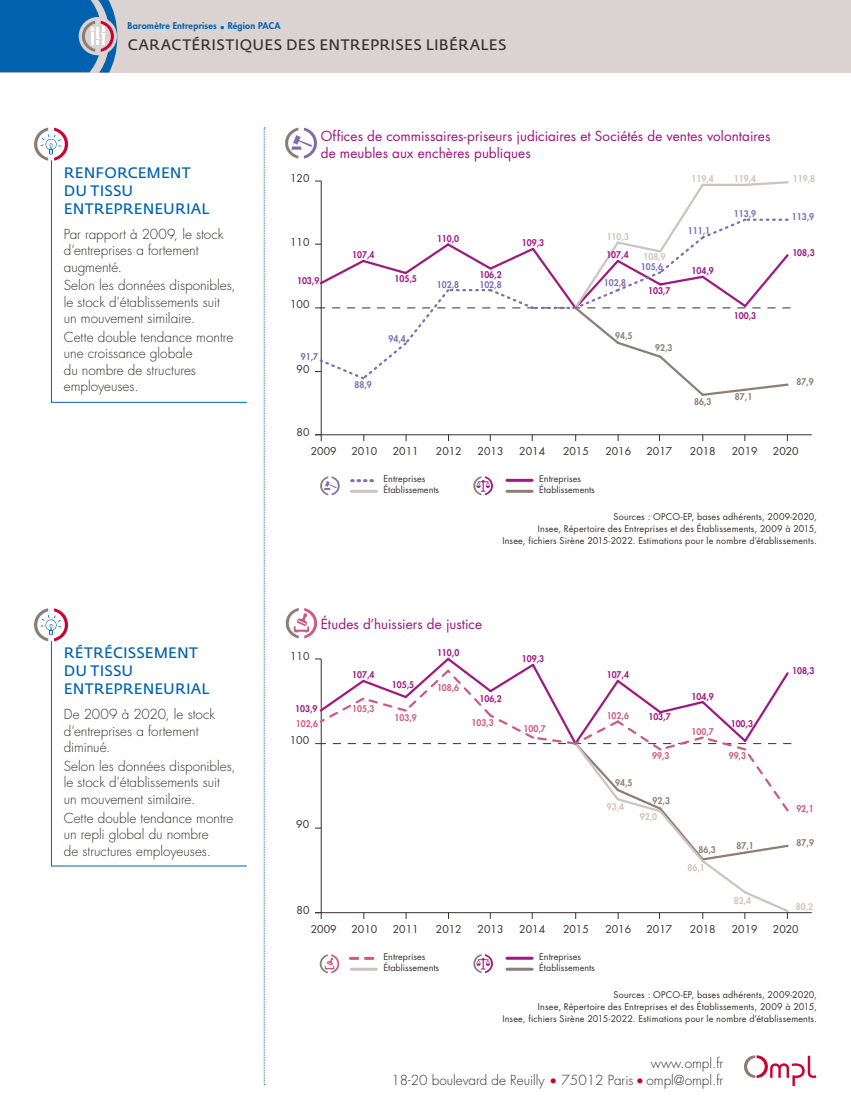
<style>
.page{position:relative;width:851px;height:1106px;background:#fff}
.page>*{position:absolute;margin:0;border:0;box-sizing:border-box;transform-origin:0 0}
.t1{font:15px/18px "Fedra Sans Std";letter-spacing:.01em;color:#0062ae}
.t2{font:15px "Fedra Sans Std";letter-spacing:.025em;color:#352f2d}
.t3{font:300 13.5px/16.5px "Futura Std";color:#352f2d}
.t4{font:13.5px/16.5px "Futura Std";letter-spacing:.005em;color:#9d1380}
.t5{font:10.5px "Futura Std";color:#37302f}
.t6{font:9px/12px "Futura Std";letter-spacing:.02em;color:#352f2d;text-align:right}
.t7{font:800 9px "Futura Std";color:#9e1981;scale:.95 1}
.t8{font:9px/10.9px "Futura Std";color:#37302f}
.t9{font:800 9px "Futura Std";color:#cb5c7f;scale:.95 1}
.t10{font:800 9px "Futura Std";color:#7c6eb0;scale:.95 1}
.t11{font:800 9px "Futura Std";color:#cdc3c0;scale:.95 1}
.t12{font:800 9px "Futura Std";color:#8b7e79;scale:.95 1}
.t13{font:800 9px "Futura Std";letter-spacing:.025em;color:#0062ae}
.s1{color:#cb0132}
</style>
<div class="page">
<div style="left:0;top:0;width:850px;height:72px;background:#dad3d1"></div>
<svg style="left:264px;top:128px;width:1px;height:957px"></svg>
<svg style="left:34px;top:128px;width:34px;height:33px"></svg>
<svg style="left:34px;top:608px;width:34px;height:33px"></svg>
<svg style="left:51px;top:159px;width:196px;height:244px"></svg>
<svg style="left:51px;top:640px;width:196px;height:226px"></svg>
<svg style="left:744px;top:1055px;width:72px;height:31px"></svg>
<svg style="left:0;top:0;width:117px;height:73px;background:#2a75b2"></svg>
<svg style="left:285px;top:128px;width:32px;height:31px"></svg>
<hr style="left:351px;top:490px;width:25px;height:3px;background:#cdc3c0">
<hr style="left:507px;top:479px;width:25px;height:3px;background:#9e1981">
<hr style="left:507px;top:490px;width:25px;height:3px;background:#8b7e79">
<svg style="left:473px;top:476px;width:20px;height:19px"></svg>
<svg style="left:351px;top:479px;width:23px;height:3px"></svg>
<svg style="left:320px;top:476px;width:19px;height:19px"></svg>
<hr style="left:315px;top:434px;width:496px;height:1px;background:#37302f">
<hr style="left:321px;top:181px;width:1px;height:254px;background:#37302f">
<svg style="left:315px;top:434px;width:7px;height:7px"></svg>
<svg style="left:315px;top:180px;width:475px;height:218px"></svg>
<svg style="left:286px;top:608px;width:31px;height:30px"></svg>
<hr style="left:351px;top:967px;width:25px;height:3px;background:#cdc3c0">
<hr style="left:507px;top:956px;width:25px;height:3px;background:#9e1981">
<hr style="left:507px;top:967px;width:25px;height:3px;background:#8b7e79">
<svg style="left:473px;top:954px;width:20px;height:19px"></svg>
<svg style="left:350px;top:956px;width:25px;height:3px"></svg>
<svg style="left:320px;top:954px;width:19px;height:19px"></svg>
<hr style="left:315px;top:912px;width:496px;height:1px;background:#37302f">
<svg style="left:315px;top:657px;width:475px;height:262px"></svg>
<p class="t13" style="left:128px;top:20px;width:154px">Baromètre Entreprises • Région PACA</p>
<p class="t2" style="left:128px;top:35px;width:380px">CARACTÉRISTIQUES DES ENTREPRISES LIBÉRALES</p>
<p class="t1" style="left:64px;top:163px;width:147px">RENFORCEMENT<br>DU TISSU<br>ENTREPRENEURIAL</p>
<p class="t3" style="left:64px;top:226px;width:161px">Par rapport à 2009, le stock d’entreprises a fortement augmenté.</p>
<p class="t3" style="left:64px;top:277px;width:173px">Selon les données disponibles, le stock d'établissements suit un mouvement similaire.</p>
<p class="t3" style="left:64px;top:329px;width:171px">Cette double tendance montre une croissance globale<br>du nombre de structures employeuses.</p>
<p class="t1" style="left:64px;top:644px;width:147px">RÉTRÉCISSEMENT<br>DU TISSU<br>ENTREPRENEURIAL</p>
<p class="t3" style="left:64px;top:706px;width:153px">De 2009 à 2020, le stock d’entreprises a fortement diminué.</p>
<p class="t3" style="left:64px;top:758px;width:173px">Selon les données disponibles, le stock d'établissements suit un mouvement similaire.</p>
<p class="t3" style="left:64px;top:809px;width:171px">Cette double tendance montre un repli global du nombre<br>de structures employeuses.</p>
<p class="t5" style="left:290px;top:171px;width:21px">120</p>
<p class="t4" style="left:321px;top:128px;width:451px">Offices de commissaires-priseurs judiciaires et Sociétés de ventes volontaires de meubles aux enchères publiques</p>
<p class="t11" style="left:691px;top:173px;width:25px">119,4</p>
<p class="t11" style="left:733px;top:173px;width:25px">119,4</p>
<p class="t11" style="left:792px;top:173px;width:25px">119,8</p>
<p class="t10" style="left:733px;top:208px;width:25px">113,9</p>
<p class="t10" style="left:791px;top:211px;width:25px">113,9</p>
<p class="t5" style="left:290px;top:235px;width:21px">110</p>
<p class="t7" style="left:297px;top:274px;width:25px">103,9</p>
<p class="t5" style="left:290px;top:298px;width:21px">100</p>
<p class="t10" style="left:301px;top:350px;width:20px">91,7</p>
<p class="t5" style="left:296px;top:363px;width:14px">90</p>
<p class="t5" style="left:296px;top:425px;width:14px">80</p>
<p class="t7" style="left:352px;top:249px;width:25px">107,4</p>
<p class="t7" style="left:394px;top:273px;width:25px">105,5</p>
<p class="t10" style="left:354px;top:379px;width:20px">88,9</p>
<p class="t10" style="left:388px;top:333px;width:20px">94,4</p>
<p class="t7" style="left:437px;top:233px;width:25px">110,0</p>
<p class="t7" style="left:521px;top:237px;width:25px">109,3</p>
<p class="t11" style="left:606px;top:231px;width:25px">110,3</p>
<p class="t7" style="left:606px;top:249px;width:25px">107,4</p>
<p class="t7" style="left:479px;top:269px;width:25px">106,2</p>
<p class="t10" style="left:437px;top:278px;width:25px">102,8</p>
<p class="t10" style="left:479px;top:278px;width:25px">102,8</p>
<p class="t10" style="left:603px;top:277px;width:25px">102,8</p>
<p class="t11" style="left:643px;top:251px;width:25px">108,9</p>
<p class="t10" style="left:640px;top:261px;width:25px">105,6</p>
<p class="t7" style="left:648px;top:285px;width:25px">103,7</p>
<p class="t12" style="left:615px;top:329px;width:20px">94,5</p>
<p class="t12" style="left:655px;top:342px;width:20px">92,3</p>
<p class="t10" style="left:687px;top:224px;width:25px">111,1</p>
<p class="t7" style="left:691px;top:265px;width:25px">104,9</p>
<p class="t12" style="left:694px;top:396px;width:20px">86,3</p>
<p class="t7" style="left:733px;top:310px;width:25px">100,3</p>
<p class="t12" style="left:734px;top:391px;width:20px">87,1</p>
<p class="t7" style="left:792px;top:247px;width:25px">108,3</p>
<p class="t12" style="left:796px;top:375px;width:20px">87,9</p>
<p class="t5" style="left:311px;top:444px;width:27px">2009</p>
<p class="t5" style="left:351px;top:444px;width:27px">2010</p>
<p class="t5" style="left:393px;top:444px;width:27px">2011</p>
<p class="t5" style="left:436px;top:444px;width:27px">2012</p>
<p class="t5" style="left:477px;top:444px;width:27px">2013</p>
<p class="t5" style="left:519px;top:444px;width:27px">2014</p>
<p class="t5" style="left:563px;top:444px;width:27px">2015</p>
<p class="t5" style="left:605px;top:444px;width:27px">2016</p>
<p class="t5" style="left:646px;top:444px;width:27px">2017</p>
<p class="t5" style="left:689px;top:444px;width:27px">2018</p>
<p class="t5" style="left:731px;top:444px;width:27px">2019</p>
<p class="t5" style="left:772px;top:444px;width:27px">2020</p>
<p class="t8" style="left:383px;top:473px;width:57px">Entreprises<br>Établissements</p>
<p class="t8" style="left:539px;top:473px;width:57px">Entreprises<br>Établissements</p>
<p class="t6" style="left:502px;top:511px;width:316px">Sources : OPCO-EP, bases adhérents, 2009-2020,<br>Insee, Répertoire des Entreprises et des Établissements, 2009 à 2015,<br>Insee, fichiers Sirène 2015-2022. Estimations pour le nombre d’établissements.</p>
<p class="t5" style="left:290px;top:649px;width:21px">110</p>
<p class="t4" style="left:321px;top:616px;width:163px">Études d’huissiers de justice</p>
<p class="t7" style="left:352px;top:669px;width:25px">107,4</p>
<p class="t7" style="left:392px;top:679px;width:25px">105,5</p>
<p class="t7" style="left:437px;top:647px;width:25px">110,0</p>
<p class="t9" style="left:437px;top:682px;width:25px">108,6</p>
<p class="t7" style="left:479px;top:692px;width:25px">106,2</p>
<p class="t7" style="left:522px;top:653px;width:25px">109,3</p>
<p class="t7" style="left:606px;top:669px;width:25px">107,4</p>
<p class="t7" style="left:691px;top:690px;width:25px">104,9</p>
<p class="t7" style="left:792px;top:664px;width:25px">108,3</p>
<p class="t7" style="left:295px;top:703px;width:25px">103,9</p>
<p class="t9" style="left:296px;top:718px;width:25px">102,6</p>
<p class="t5" style="left:290px;top:733px;width:21px">100</p>
<p class="t5" style="left:296px;top:817px;width:14px">90</p>
<p class="t5" style="left:296px;top:903px;width:14px">80</p>
<p class="t9" style="left:352px;top:703px;width:25px">105,3</p>
<p class="t9" style="left:394px;top:712px;width:25px">103,9</p>
<p class="t9" style="left:471px;top:716px;width:25px">103,3</p>
<p class="t9" style="left:523px;top:723px;width:25px">100,7</p>
<p class="t9" style="left:606px;top:710px;width:25px">102,6</p>
<p class="t7" style="left:648px;top:711px;width:25px">103,7</p>
<p class="t12" style="left:615px;top:776px;width:20px">94,5</p>
<p class="t11" style="left:606px;top:801px;width:20px">93,4</p>
<p class="t9" style="left:652px;top:749px;width:20px">99,3</p>
<p class="t12" style="left:652px;top:795px;width:20px">92,3</p>
<p class="t11" style="left:639px;top:811px;width:20px">92,0</p>
<p class="t9" style="left:691px;top:726px;width:25px">100,7</p>
<p class="t7" style="left:730px;top:718px;width:25px">100,3</p>
<p class="t9" style="left:728px;top:749px;width:20px">99,3</p>
<p class="t9" style="left:796px;top:802px;width:20px">92,1</p>
<p class="t12" style="left:698px;top:843px;width:20px">86,3</p>
<p class="t12" style="left:736px;top:839px;width:20px">87,1</p>
<p class="t12" style="left:796px;top:837px;width:20px">87,9</p>
<p class="t11" style="left:687px;top:862px;width:20px">86,1</p>
<p class="t11" style="left:733px;top:895px;width:20px">82,4</p>
<p class="t11" style="left:795px;top:901px;width:20px">80,2</p>
<p class="t5" style="left:311px;top:922px;width:27px">2009</p>
<p class="t5" style="left:351px;top:922px;width:27px">2010</p>
<p class="t5" style="left:393px;top:922px;width:27px">2011</p>
<p class="t5" style="left:436px;top:922px;width:27px">2012</p>
<p class="t5" style="left:477px;top:922px;width:27px">2013</p>
<p class="t5" style="left:519px;top:922px;width:27px">2014</p>
<p class="t5" style="left:563px;top:922px;width:27px">2015</p>
<p class="t5" style="left:605px;top:922px;width:27px">2016</p>
<p class="t5" style="left:646px;top:922px;width:27px">2017</p>
<p class="t5" style="left:689px;top:922px;width:27px">2018</p>
<p class="t5" style="left:731px;top:922px;width:27px">2019</p>
<p class="t5" style="left:772px;top:922px;width:27px">2020</p>
<p class="t8" style="left:383px;top:951px;width:57px">Entreprises<br>Établissements</p>
<p class="t8" style="left:539px;top:951px;width:57px">Entreprises<br>Établissements</p>
<p class="t6" style="left:502px;top:989px;width:316px">Sources : OPCO-EP, bases adhérents, 2009-2020,<br>Insee, Répertoire des Entreprises et des Établissements, 2009 à 2015,<br>Insee, fichiers Sirène 2015-2022. Estimations pour le nombre d’établissements.</p>
<p class="t3" style="left:391px;top:1055px;width:333px;text-align:right">www.ompl.fr<br>18-20 boulevard de Reuilly <span class="s1">•</span> 75012 Paris <span class="s1">•</span> ompl@ompl.fr</p>
</div>
